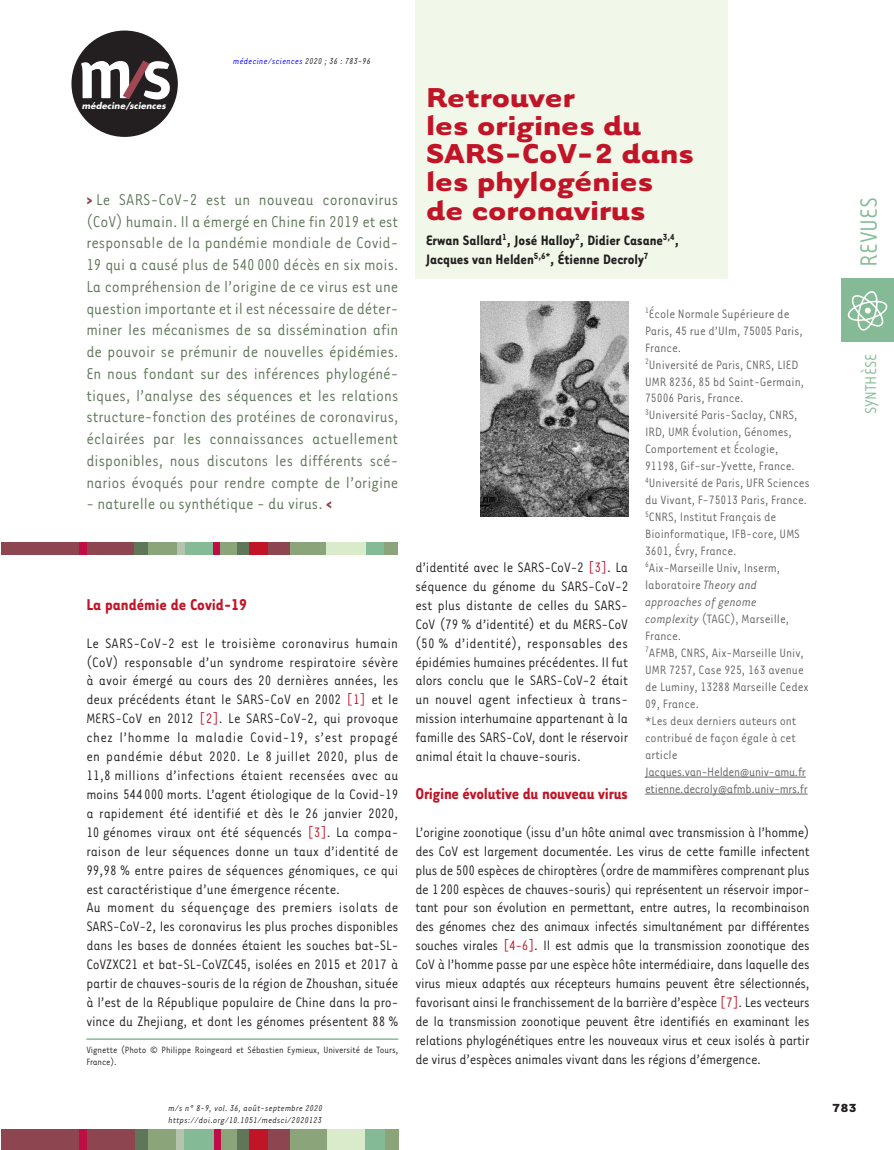
<style>
.page{position:relative;width:894px;height:1150px;background:#fff}
.page>*{position:absolute;margin:0;border:0;box-sizing:border-box;transform-origin:0 0}
.t1{font:700 31.5px/28.2px "Tarzana Wide";color:#c11527}
.t2{font:27px "Tarzana Narrow";color:#84ba95}
.t3{font:18px/21.8px "Tarzana Narrow";color:#5f7659;text-align:justify}
.t4{font:700 18px "Tarzana Narrow";letter-spacing:-.01em;color:#c11527}
.t5{font:18px "Tarzana Narrow";color:#84ba95}
.t6{font:15.75px/18.9px "Tarzana Narrow";color:#231f20;text-align:justify}
.t7{font:700 15.75px/18.9px "Tarzana Narrow";color:#231f20}
.t8{font:13.95px/17px "Tarzana Narrow";color:#636366}
.t9{font:700 13.5px "Tarzana Wide";color:#231f20}
.t10{font:10.5px/12.6px "Tarzana Narrow";letter-spacing:-.005em;color:#231f20}
.t11{font:italic 9.75px/11.7px "Tarzana Narrow";letter-spacing:.025em;color:#231f20}
.t12{font:italic 9.75px "Tarzana Narrow";letter-spacing:.025em;color:#00f}
.t13{font:italic 700 8.55px "Futura";letter-spacing:.01em;color:#fff}
.s1{color:#231f20}
.s2{font-weight:700;color:#8d454f}
.s3{color:#c11527}
.s4{font-style:italic}
</style>
<div class="page">
<div style="left:1px;top:1128px;width:134px;height:21px;background:#8d454f"></div>
<div style="left:236px;top:1128px;width:13px;height:21px;background:#5f7659"></div>
<div style="left:79px;top:1128px;width:8px;height:21px;background:#c10d45"></div>
<div style="left:135px;top:1128px;width:21px;height:21px;background:#5f7659"></div>
<div style="left:148px;top:1128px;width:30px;height:21px;background:#8ba479"></div>
<div style="left:176px;top:1128px;width:9px;height:21px;background:#b6c4ad"></div>
<div style="left:185px;top:1128px;width:29px;height:21px;background:#84ba95"></div>
<div style="left:218px;top:1128px;width:19px;height:21px;background:#8ba479"></div>
<div style="left:214px;top:1128px;width:6px;height:21px;background:#c10d45"></div>
<div style="left:249px;top:1128px;width:27px;height:21px;background:#c11527"></div>
<div style="left:288px;top:1128px;width:39px;height:21px;background:#8ba479"></div>
<div style="left:268px;top:1128px;width:21px;height:21px;background:#8d454f"></div>
<div style="left:327px;top:1128px;width:39px;height:21px;background:#daebcb"></div>
<div style="left:365px;top:1128px;width:21px;height:21px;background:#84ba95"></div>
<div style="left:385px;top:1128px;width:13px;height:21px;background:#8ba479"></div>
<div style="left:841px;top:278px;width:52px;height:64px;background:#84ba95"></div>
<svg style="left:847px;top:291px;width:40px;height:39px"></svg>
<div style="left:71px;top:31px;width:107px;height:106px;background:#231f20;border-radius:50%"></div>
<svg style="left:81px;top:61px;width:89px;height:38px"></svg>
<div style="left:415px;top:0;width:312px;height:279px;background:#f1f7e9"></div>
<div style="left:1px;top:542px;width:134px;height:13px;background:#8d454f"></div>
<div style="left:134px;top:542px;width:17px;height:13px;background:#5f7659"></div>
<div style="left:236px;top:542px;width:13px;height:13px;background:#5f7659"></div>
<div style="left:148px;top:542px;width:30px;height:13px;background:#8ba479"></div>
<div style="left:182px;top:542px;width:32px;height:13px;background:#84ba95"></div>
<div style="left:365px;top:542px;width:20px;height:13px;background:#84ba95"></div>
<div style="left:218px;top:542px;width:19px;height:13px;background:#8ba479"></div>
<div style="left:384px;top:542px;width:14px;height:13px;background:#8ba479"></div>
<div style="left:288px;top:542px;width:38px;height:13px;background:#8ba479"></div>
<div style="left:326px;top:542px;width:39px;height:13px;background:#daebcb"></div>
<div style="left:177px;top:542px;width:7px;height:13px;background:#b6c4ad"></div>
<div style="left:79px;top:542px;width:7px;height:13px;background:#c10d45"></div>
<div style="left:214px;top:542px;width:6px;height:13px;background:#c10d45"></div>
<div style="left:249px;top:542px;width:27px;height:13px;background:#c11527"></div>
<div style="left:268px;top:542px;width:21px;height:13px;background:#8d454f"></div>
<hr style="left:645px;top:776px;width:160px;height:1px;background:#636366">
<hr style="left:645px;top:793px;width:162px;height:1px;background:#636366">
<hr style="left:86px;top:1038px;width:312px;height:1px;background:#84ba95">
<img style="left:480px;top:301px;width:148px;height:216px">
<p class="t13" style="left:82px;top:100px;width:85px">médecine/sciences</p>
<p class="t12" style="left:233px;top:55px;width:139px">médecine/sciences <span class="s1">2020 ; 36 : 783-96</span></p>
<p class="t3" style="left:86px;top:188px;width:313px"><span class="s2">&gt;</span> Le SARS-CoV-2 est un nouveau coronavirus (CoV) humain. Il a émergé en Chine fin 2019 et est responsable de la pandémie mondiale de Covid-19 qui a causé plus de 540 000 décès en six mois.<br>La compréhension de l’origine de ce virus est une question importante et il est nécessaire de déter&shy;miner les mécanismes de sa dissémination afin de pouvoir se prémunir de nouvelles épidémies.<br>En nous fondant sur des inférences phylogéné- tiques, l’analyse des séquences et les relations structure-fonction des protéines de coronavirus, éclairées par les connaissances actuellement disponibles, nous discutons les différents scé- narios évoqués pour rendre compte de l’origine</p>
<p class="t3" style="left:86px;top:492px;width:247px">- naturelle ou synthétique - du virus. <span class="s2">&lt;</span></p>
<p class="t4" style="left:86px;top:593px;width:162px">La pandémie de Covid-19</p>
<p class="t6" style="left:86px;top:632px;width:314px;text-align:left">Le SARS-CoV-2 est le troisième coronavirus humain (CoV) responsable d’un syndrome respiratoire sévère à avoir émergé au cours des 20 dernières années, les deux précédents étant le SARS-CoV en 2002 <span class="s3">[1]</span> et le MERS-CoV en 2012 <span class="s3">[2]</span>. Le SARS-CoV-2, qui provoque chez l’homme la maladie Covid-19, s’est propagé en pandémie début 2020. Le 8 juillet 2020, plus de 11,8 millions d’infections étaient recensées avec au moins 544 000 morts. L’agent étiologique de la Covid-19 a rapidement été identifié et dès le 26 janvier 2020, 10 génomes viraux ont été séquencés <span class="s3">[3]</span>. La compa&shy;raison de leur séquences donne un taux d’identité de 99,98 % entre paires de séquences génomiques, ce qui est caractéristique d’une émergence récente.<br>Au moment du séquençage des premiers isolats de SARS-CoV-2, les coronavirus les plus proches disponibles dans les bases de données étaient les souches bat-SL-CoVZXC21 et bat-SL-CoVZC45, isolées en 2015 et 2017 à partir de chauves-souris de la région de Zhoushan, située à l’est de la République populaire de Chine dans la pro&shy;vince du Zhejiang, et dont les génomes présentent 88 %</p>
<p class="t10" style="left:86px;top:1042px;width:313px">Vignette (Photo © Philippe Roingeard et Sébastien Eymieux, Université de Tours,<br>France).</p>
<p class="t11" style="left:169px;top:1101px;width:155px">m/s n° 8-9, vol. 36, août-septembre 2020 https://doi.org/10.1051/medsci/2020123</p>
<h1 class="t1" style="left:426px;top:81px;width:269px">Retrouver<br>les origines du<br>SARS-CoV-2 dans les phylogénies de coronavirus</h1>
<p class="t7" style="left:426px;top:230px;width:254px">Erwan Sallard<sup>1</sup>, José Halloy<sup>2</sup>, Didier Casane<sup>3,4</sup>,<br>Jacques van Helden<sup>5,6*</sup>, Étienne Decroly<sup>7</sup></p>
<p class="t8" style="left:645px;top:304px;width:166px"><sup>1</sup>École Normale Supérieure de<br>Paris, 45 rue d’Ulm, 75005 Paris,<br>France.<br><sup>2</sup>Université de Paris, CNRS, LIED<br>UMR 8236, 85 bd Saint-Germain,<br>75006 Paris, France.<br><sup>3</sup>Université Paris-Saclay, CNRS,<br>IRD, UMR Évolution, Génomes,<br>Comportement et Écologie,<br>91198, Gif-sur-Yvette, France.<br><sup>4</sup>Université de Paris, UFR Sciences du Vivant, F-75013 Paris, France.<br><sup>5</sup>CNRS, Institut Français de<br>Bioinformatique, IFB-core, UMS<br>3601, Évry, France.<br><sup>6</sup>Aix-Marseille Univ, Inserm, laboratoire <span class="s4">Theory and approaches of genome complexity</span> (TAGC), Marseille,<br>France.<br><sup>7</sup>AFMB, CNRS, Aix-Marseille Univ,<br>UMR 7257, Case 925, 163 avenue de Luminy, 13288 Marseille Cedex<br>09, France.<br>*Les deux derniers auteurs ont contribué de façon égale à cet article<br>Jacques.van-Helden@univ-amu.fr etienne.decroly@afmb.univ-mrs.fr</p>
<p class="t6" style="left:415px;top:557px;width:214px">d’identité avec le SARS-CoV-2 <span class="s3">[3]</span>. La séquence du génome du SARS-CoV-2 est plus distante de celles du SARS-CoV (79 % d’identité) et du MERS-CoV (50 % d’identité), responsables des épidémies humaines précédentes. Il fut alors conclu que le SARS-CoV-2 était un nouvel agent infectieux à trans&shy;mission interhumaine appartenant à la famille des SARS-CoV, dont le réservoir animal était la chauve-souris.</p>
<p class="t4" style="left:415px;top:782px;width:214px">Origine évolutive du nouveau virus</p>
<p class="t6" style="left:415px;top:821px;width:396px">L’origine zoonotique (issu d’un hôte animal avec transmission à l’homme) des CoV est largement documentée. Les virus de cette famille infectent plus de 500 espèces de chiroptères (ordre de mammifères comprenant plus de 1 200 espèces de chauves-souris) qui représentent un réservoir impor&shy;tant pour son évolution en permettant, entre autres, la recombinaison des génomes chez des animaux infectés simultanément par différentes souches virales <span class="s3">[4-6]</span>. Il est admis que la transmission zoonotique des CoV à l’homme passe par une espèce hôte intermédiaire, dans laquelle des virus mieux adaptés aux récepteurs humains peuvent être sélectionnés, favorisant ainsi le franchissement de la barrière d’espèce <span class="s3">[7]</span>. Les vecteurs de la transmission zoonotique peuvent être identifiés en examinant les relations phylogénétiques entre les nouveaux virus et ceux isolés à partir de virus d’espèces animales vivant dans les régions d’émergence.</p>
<h2 class="t2" style="left:852px;top:266px;width:71px;rotate:-90deg">REVUES</h2>
<p class="t5" style="left:859px;top:414px;width:62px;rotate:-90deg">SYNTHÈSE</p>
<p class="t9" style="left:832px;top:1098px;width:26px">783</p>
</div>
